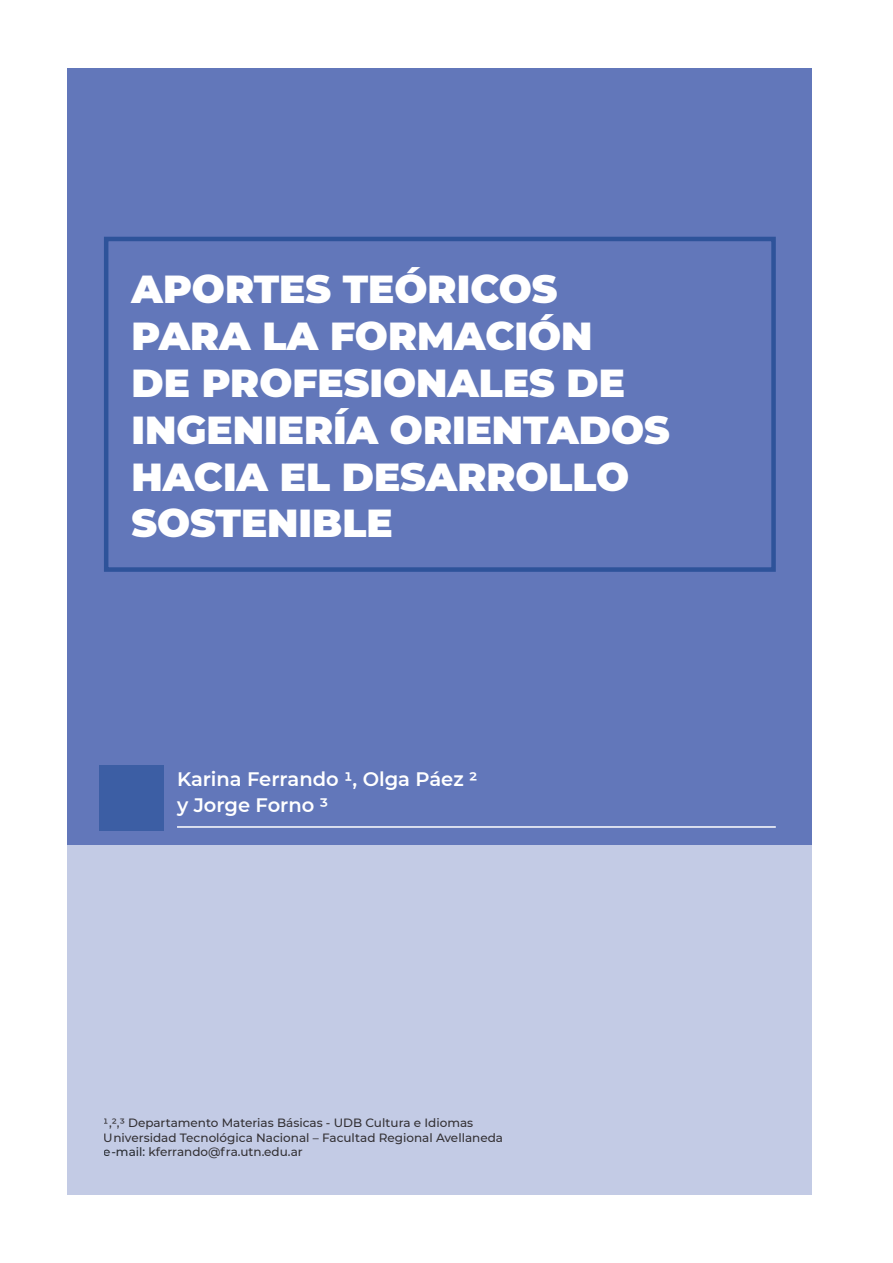
<style>
.page{position:relative;width:893px;height:1263px;background:#fff}
.page>*{position:absolute;margin:0;border:0;box-sizing:border-box;transform-origin:0 0}
.t1{font:900 39px/46.8px "Montserrat";color:#fff}
.t2{font:600 19.5px/25.5px "Montserrat";color:#fff}
.t3{font:500 12px/14.4px "Montserrat";color:#231f20}
.s1{color:#15191d}
</style>
<div class="page">
<div style="left:68px;top:727px;width:744px;height:468px;background:#c3cbe5"></div>
<div style="left:68px;top:68px;width:744px;height:776px;background:#6277ba"></div>
<div style="left:104px;top:237px;width:672px;height:335px;border:4px solid #2e539a"></div>
<div style="left:100px;top:765px;width:64px;height:65px;background:#3c5ea4"></div>
<hr style="left:177px;top:826px;width:599px;height:2px;background:#fff">
<h1 class="t1" style="left:132px;top:264px;width:540px">APORTES TEÓRICOS<br>PARA LA FORMACIÓN<br>DE PROFESIONALES DE<br>INGENIERÍA ORIENTADOS<br>HACIA EL DESARROLLO<br>SOSTENIBLE</h1>
<h2 class="t2" style="left:177px;top:766px;width:302px">Karina Ferrando 1, Olga Páez 2 y Jorge Forno 3</h2>
<p class="t3" style="left:104px;top:1115px;width:401px">1,2,3 Departamento Materias Básicas - UDB Cultura e Idiomas<br>Universidad Tecnológica Nacional – Facultad Regional Avellaneda <span class="s1">e-mail:</span> kferrando@fra.utn.edu.ar</p>
</div>
